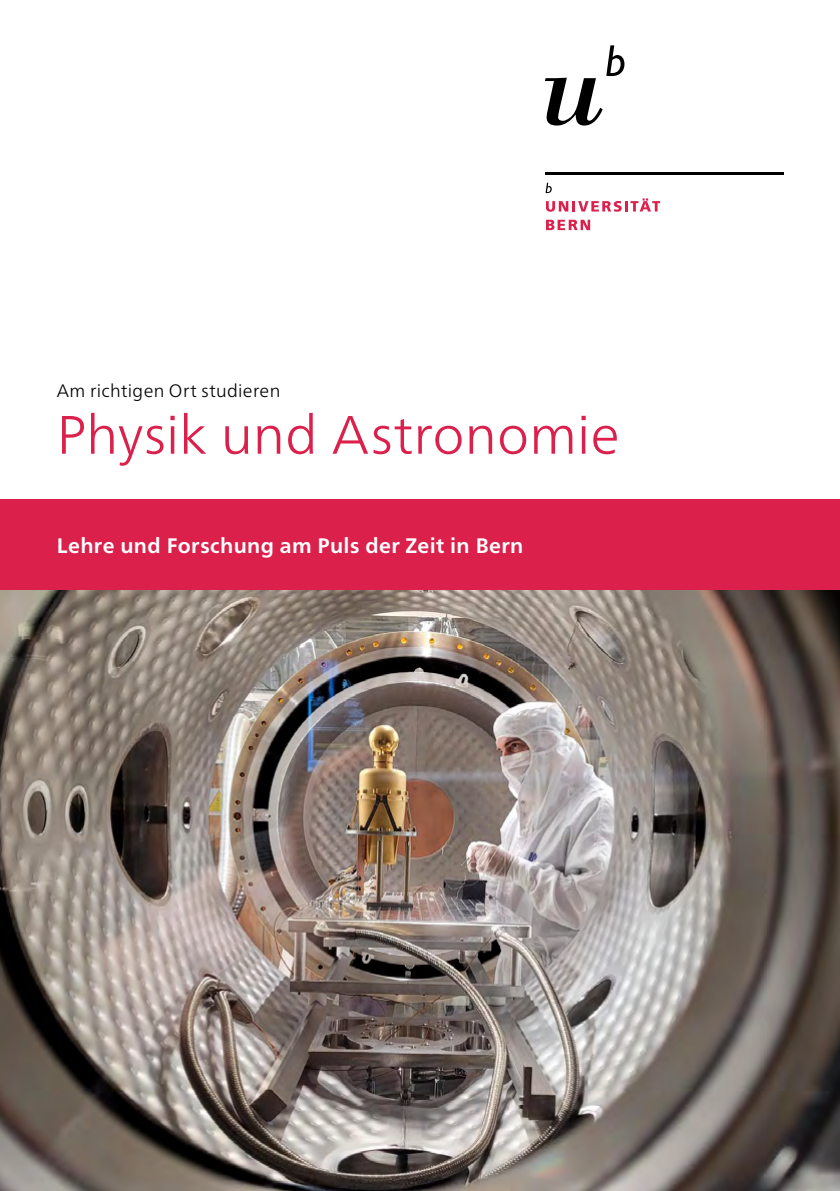
<style>
.page{position:relative;width:840px;height:1191px;background:#fff}
.page>*{position:absolute;margin:0;border:0;box-sizing:border-box;transform-origin:0 0}
.t1{font:300 54px "Frutiger Neue LT Pro";letter-spacing:.005em;color:#db204b}
.t2{font:700 21px "Frutiger Neue LT Pro";letter-spacing:.02em;color:#fff}
.t3{font:300 18px "Frutiger Neue LT Pro";letter-spacing:.02em;color:#000}
</style>
<div class="page">
<img style="left:0;top:590px;width:839px;height:601px">
<div style="left:0;top:499px;width:839px;height:91px;background:#db204b"></div>
<svg style="left:545px;top:45px;width:79px;height:80px"></svg>
<hr style="left:545px;top:172px;width:237px;height:3px;background:#000">
<svg style="left:545px;top:183px;width:114px;height:29px"></svg>
<svg style="left:546px;top:220px;width:43px;height:10px"></svg>
<p class="t3" style="left:57px;top:379px;width:225px">Am richtigen Ort studieren</p>
<h1 class="t1" style="left:57px;top:402px;width:564px">Physik und Astronomie</h1>
<p class="t2" style="left:57px;top:533px;width:468px">Lehre und Forschung am Puls der Zeit in Bern</p>
</div>
